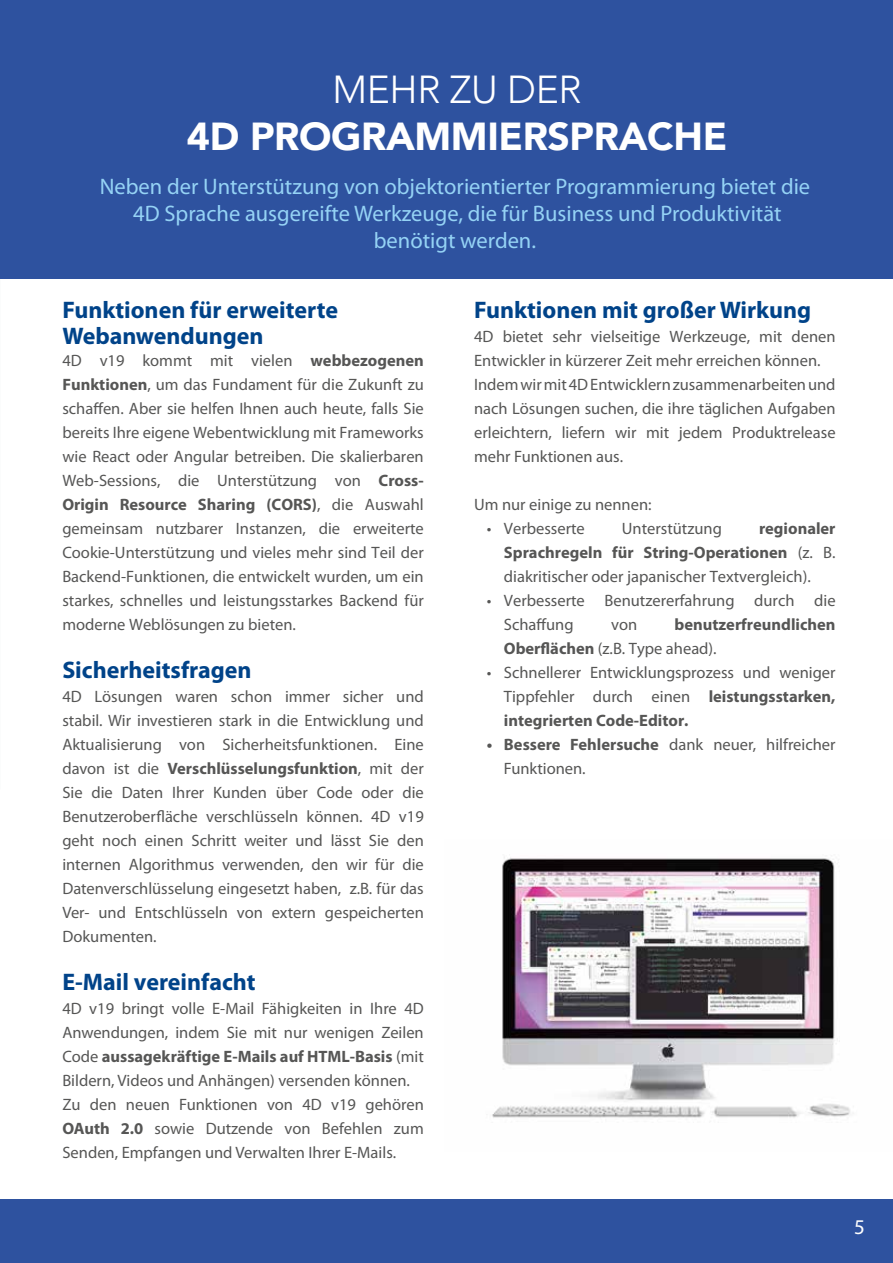
<style>
.page{position:relative;width:893px;height:1263px;background:#fff}
.page>*{position:absolute;margin:0;border:0;box-sizing:border-box;transform-origin:0 0}
.t1{font:900 39px "Avenir";letter-spacing:-.01em;color:#fff}
.t2{font:300 39px "Avenir";letter-spacing:-.01em;color:#fff}
.t3{font:700 24px/25.5px "Myriad Pro";color:#004389}
.t4{font:22.5px/27px "Myriad Pro";color:#95d3f5;text-align:center}
.t5{font:21px "Myriad Pro";color:#fff}
.t6{font:16.5px/24px "Myriad Pro";color:#565655}
.t7{font:700 16.5px/24px "Myriad Pro";color:#565655}
.s1{font-weight:700}
.s2{font-weight:400}
</style>
<div class="page">
<div style="left:0;top:1200px;width:893px;height:63px;background:#2e529f"></div>
<div style="left:0;top:0;width:893px;height:278px;background:#2e529f"></div>
<img style="left:492px;top:856px;width:358px;height:262px">
<h1 class="t2" style="left:333px;top:66px;width:250px">MEHR ZU DER</h1>
<h1 class="t1" style="left:187px;top:103px;width:542px">4D PROGRAMMIERSPRACHE</h1>
<h3 class="t4" style="left:100px;top:173px;width:712px">Neben der Unterstützung von objektorientierter Programmierung bietet die<br>4D Sprache ausgereifte Werkzeuge, die für Business und Produktivität benötigt werden.</h3>
<h2 class="t3" style="left:62px;top:296px;width:277px">Funktionen für erweiterte<br>Webanwendungen</h2>
<p class="t6" style="left:62px;top:348px;width:363px;text-align:justify">4D v19 kommt mit vielen <span class="s1">webbezogenen Funktionen</span>, um das Fundament für die Zukunft zu schaffen. Aber sie helfen Ihnen auch heute, falls Sie bereits Ihre eigene Webentwicklung mit Frameworks wie React oder Angular betreiben. Die skalierbaren Web-Sessions, die Unterstützung von <span class="s1">Cross-Origin Resource Sharing (CORS)</span>, die Auswahl gemeinsam nutzbarer Instanzen, die erweiterte Cookie-Unterstützung und vieles mehr sind Teil der Backend-Funktionen, die entwickelt wurden, um ein starkes, schnelles und leistungsstarkes Backend für moderne Weblösungen zu bieten.</p>
<h2 class="t3" style="left:62px;top:656px;width:191px">Sicherheitsfragen</h2>
<p class="t6" style="left:62px;top:684px;width:363px;text-align:justify">4D Lösungen waren schon immer sicher und stabil. Wir investieren stark in die Entwicklung und Aktualisierung von Sicherheitsfunktionen. Eine davon ist die <span class="s1">Verschlüsselungsfunktion</span>, mit der Sie die Daten Ihrer Kunden über Code oder die Benutzeroberfläche verschlüsseln können. 4D v19 geht noch einen Schritt weiter und lässt Sie den internen Algorithmus verwenden, den wir für die Datenverschlüsselung eingesetzt haben, z.B. für das Ver- und Entschlüsseln von extern gespeicherten Dokumenten.</p>
<h2 class="t3" style="left:62px;top:968px;width:195px">E-Mail vereinfacht</h2>
<p class="t6" style="left:62px;top:996px;width:363px">4D v19 bringt volle E-Mail Fähigkeiten in Ihre 4D Anwendungen, indem Sie mit nur wenigen Zeilen Code <span class="s1">aussagekräftige E-Mails auf HTML-Basis</span> (mit Bildern, Videos und Anhängen) versenden können.<br>Zu den neuen Funktionen von 4D v19 gehören <span class="s1">OAuth 2.0</span> sowie Dutzende von Befehlen zum Senden, Empfangen und Verwalten Ihrer E-Mails.</p>
<h2 class="t3" style="left:474px;top:296px;width:339px">Funktionen mit großer Wirkung</h2>
<p class="t6" style="left:474px;top:324px;width:363px">4D bietet sehr vielseitige Werkzeuge, mit denen Entwickler in kürzerer Zeit mehr erreichen können.<br>Indem wir mit 4D Entwicklern zusammenarbeiten und nach Lösungen suchen, die ihre täglichen Aufgaben erleichtern, liefern wir mit jedem Produktrelease mehr Funktionen aus.</p>
<p class="t6" style="left:474px;top:492px;width:179px">Um nur einige zu nennen:</p>
<p class="t6" style="left:487px;top:516px;width:99px">• Verbesserte</p>
<p class="t6" style="left:622px;top:516px;width:102px">Unterstützung</p>
<p class="t6" style="left:504px;top:516px;width:333px;text-align:justify;text-indent:255px"><span class="s1">regionaler Sprachregeln für String-Operationen</span> (z. B. diakritischer oder japanischer Textvergleich).</p>
<p class="t6" style="left:504px;top:588px;width:333px;text-indent:-17px">• Verbesserte Benutzererfahrung durch die<br>Schaffung</p>
<p class="t7" style="left:504px;top:612px;width:333px;text-indent:171px">benutzerfreundlichen<br>Oberflächen <span class="s2">(z.B. Type ahead).</span></p>
<p class="t6" style="left:504px;top:660px;width:333px;text-align:justify;text-indent:-17px">• Schnellerer Entwicklungsprozess und weniger Tippfehler durch einen <span class="s1">leistungsstarken, integrierten Code-Editor.</span></p>
<p class="t6" style="left:504px;top:732px;width:333px;text-indent:-17px"><span class="s1">• Bessere Fehlersuche</span> dank neuer, hilfreicher<br>Funktionen.</p>
<p class="t6" style="left:611px;top:612px;width:28px">von</p>
<p class="t5" style="left:854px;top:1214px;width:12px">5</p>
</div>
